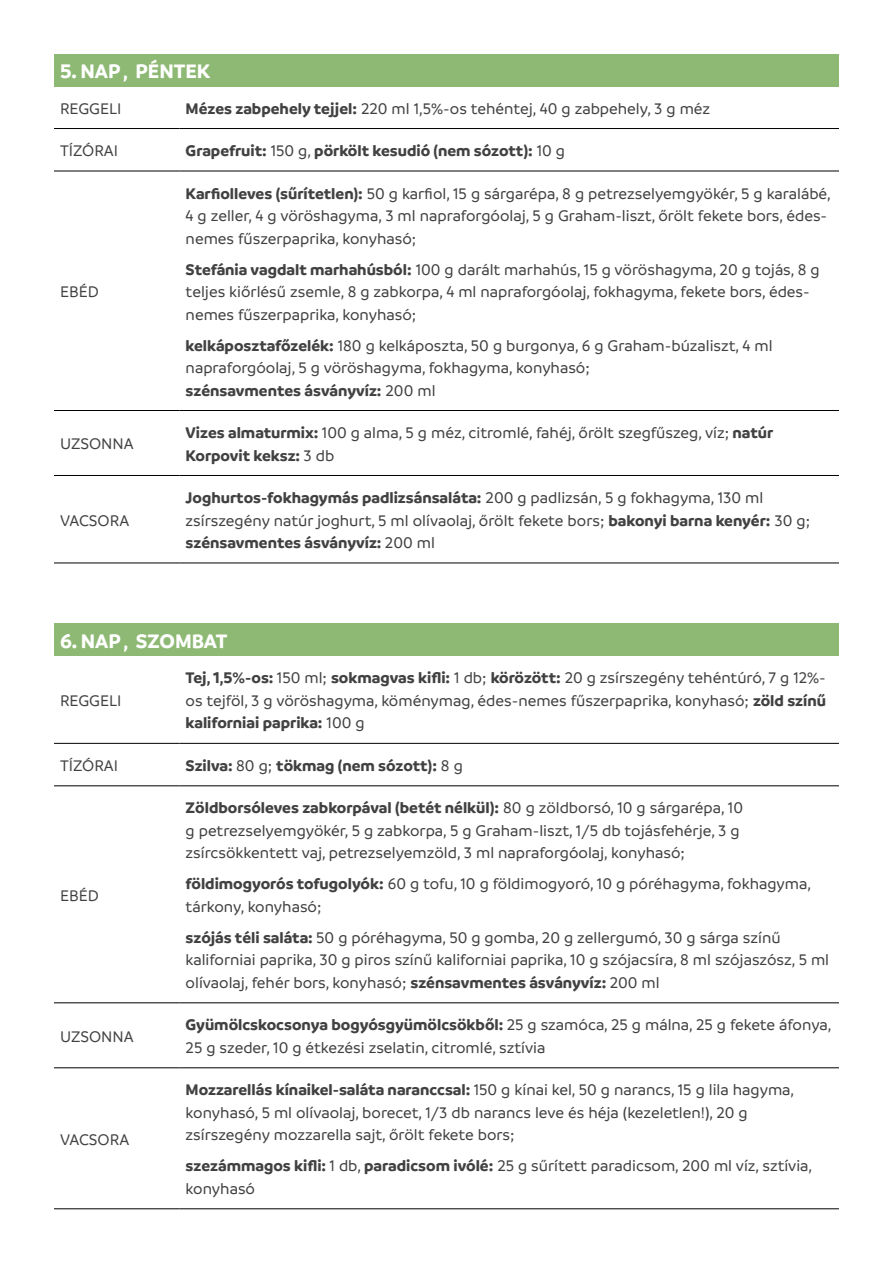
<style>
.page{position:relative;width:893px;height:1263px;background:#fff}
.page>*{position:absolute;margin:0;border:0;box-sizing:border-box;transform-origin:0 0}
.t1{font:700 21px "Branding";color:#fff}
.t2{font:500 16.5px/22.5px "Branding";color:#414141}
.t3{font:700 16.5px "Branding";color:#414141}
.s1{font-weight:700}
.s2{font-weight:500}
</style>
<div class="page">
<div style="left:54px;top:54px;width:785px;height:32px;background:#8eb974"></div>
<hr style="left:54px;top:128px;width:126px;height:1px;background:#000">
<hr style="left:180px;top:128px;width:659px;height:1px;background:#000">
<hr style="left:54px;top:171px;width:126px;height:1px;background:#000">
<hr style="left:180px;top:171px;width:659px;height:1px;background:#000">
<hr style="left:54px;top:410px;width:126px;height:1px;background:#000">
<hr style="left:180px;top:410px;width:659px;height:1px;background:#000">
<hr style="left:54px;top:475px;width:126px;height:1px;background:#000">
<hr style="left:180px;top:475px;width:659px;height:1px;background:#000">
<hr style="left:54px;top:563px;width:126px;height:1px;background:#000">
<hr style="left:180px;top:563px;width:659px;height:1px;background:#000">
<div style="left:54px;top:624px;width:785px;height:32px;background:#8eb974"></div>
<hr style="left:54px;top:743px;width:126px;height:1px;background:#000">
<hr style="left:180px;top:743px;width:659px;height:1px;background:#000">
<hr style="left:54px;top:785px;width:126px;height:1px;background:#000">
<hr style="left:180px;top:785px;width:659px;height:1px;background:#000">
<hr style="left:54px;top:1002px;width:126px;height:1px;background:#000">
<hr style="left:180px;top:1002px;width:659px;height:1px;background:#000">
<hr style="left:54px;top:1067px;width:126px;height:1px;background:#000">
<hr style="left:180px;top:1067px;width:659px;height:1px;background:#000">
<hr style="left:54px;top:1208px;width:126px;height:1px;background:#000">
<hr style="left:180px;top:1208px;width:659px;height:1px;background:#000">
<p class="t1" style="left:60px;top:59px;width:152px">5. NAP , PÉNTEK</p>
<p class="t2" style="left:60px;top:97px;width:63px">REGGELI</p>
<p class="t2" style="left:186px;top:97px;width:526px"><span class="s1">Mézes zabpehely tejjel:</span> 220 ml 1,5%-os tehéntej, 40 g zabpehely, 3 g méz</p>
<p class="t2" style="left:60px;top:140px;width:60px">TÍZÓRAI</p>
<p class="t3" style="left:186px;top:141px;width:381px">Grapefruit: <span class="s2">150 g,</span> pörkölt kesudió (nem sózott): <span class="s2">10 g</span></p>
<p class="t2" style="left:60px;top:281px;width:40px">EBÉD</p>
<p class="t2" style="left:60px;top:433px;width:75px">UZSONNA</p>
<p class="t2" style="left:60px;top:509px;width:71px">VACSORA</p>
<p class="t2" style="left:186px;top:182px;width:647px"><span class="s1">Karfiolleves (sűrítetlen):</span> 50 g karfiol, 15 g sárgarépa, 8 g petrezselyemgyökér, 5 g karalábé,<br>4 g zeller, 4 g vöröshagyma, 3 ml napraforgóolaj, 5 g Graham-liszt, őrölt fekete bors, édes&shy;nemes fűszerpaprika, konyhasó;</p>
<p class="t2" style="left:186px;top:258px;width:635px"><span class="s1">Stefánia vagdalt marhahúsból:</span> 100 g darált marhahús, 15 g vöröshagyma, 20 g tojás, 8 g teljes kiőrlésű zsemle, 8 g zabkorpa, 4 ml napraforgóolaj, fokhagyma, fekete bors, édes&shy;nemes fűszerpaprika, konyhasó;</p>
<p class="t2" style="left:186px;top:334px;width:588px"><span class="s1">kelkáposztafőzelék:</span> 180 g kelkáposzta, 50 g burgonya, 6 g Graham-búzaliszt, 4 ml napraforgóolaj, 5 g vöröshagyma, fokhagyma, konyhasó;<br><span class="s1">szénsavmentes ásványvíz:</span> 200 ml</p>
<p class="t2" style="left:186px;top:422px;width:589px"><span class="s1">Vizes almaturmix:</span> 100 g alma, 5 g méz, citromlé, fahéj, őrölt szegfűszeg, víz; <span class="s1">natúr<br>Korpovit keksz:</span> 3 db</p>
<p class="t2" style="left:186px;top:487px;width:626px"><span class="s1">Joghurtos-fokhagymás padlizsánsaláta:</span> 200 g padlizsán, 5 g fokhagyma, 130 ml zsírszegény natúr joghurt, 5 ml olívaolaj, őrölt fekete bors; <span class="s1">bakonyi barna kenyér:</span> 30 g; <span class="s1">szénsavmentes ásványvíz:</span> 200 ml</p>
<p class="t1" style="left:60px;top:629px;width:169px">6. NAP , SZOMBAT</p>
<p class="t2" style="left:60px;top:689px;width:63px">REGGELI</p>
<p class="t2" style="left:186px;top:667px;width:642px;text-align:justify"><span class="s1">Tej, 1,5%-os:</span> 150 ml; <span class="s1">sokmagvas kifli:</span> 1 db; <span class="s1">körözött:</span> 20 g zsírszegény tehéntúró, 7 g 12%- os tejföl, 3 g vöröshagyma, köménymag, édes-nemes fűszerpaprika, konyhasó; <span class="s1">zöld színű kaliforniai paprika:</span> 100 g</p>
<p class="t2" style="left:60px;top:754px;width:60px">TÍZÓRAI</p>
<p class="t3" style="left:186px;top:756px;width:279px">Szilva: <span class="s2">80 g;</span> tökmag (nem sózott): <span class="s2">8 g</span></p>
<p class="t2" style="left:60px;top:884px;width:40px">EBÉD</p>
<p class="t2" style="left:60px;top:1025px;width:75px">UZSONNA</p>
<p class="t2" style="left:60px;top:1128px;width:71px">VACSORA</p>
<p class="t2" style="left:186px;top:797px;width:559px"><span class="s1">Zöldborsóleves zabkorpával (betét nélkül):</span> 80 g zöldborsó, 10 g sárgarépa, 10 g petrezselyemgyökér, 5 g zabkorpa, 5 g Graham-liszt, 1/5 db tojásfehérje, 3 g zsírcsökkentett vaj, petrezselyemzöld, 3 ml napraforgóolaj, konyhasó;</p>
<p class="t2" style="left:186px;top:873px;width:627px"><span class="s1">földimogyorós tofugolyók:</span> 60 g tofu, 10 g földimogyoró, 10 g póréhagyma, fokhagyma, tárkony, konyhasó;</p>
<p class="t2" style="left:186px;top:926px;width:645px"><span class="s1">szójás téli saláta:</span> 50 g póréhagyma, 50 g gomba, 20 g zellergumó, 30 g sárga színű kaliforniai paprika, 30 g piros színű kaliforniai paprika, 10 g szójacsíra, 8 ml szójaszósz, 5 ml olívaolaj, fehér bors, konyhasó; <span class="s1">szénsavmentes ásványvíz:</span> 200 ml</p>
<p class="t2" style="left:186px;top:1014px;width:647px"><span class="s1">Gyümölcskocsonya bogyósgyümölcsökből:</span> 25 g szamóca, 25 g málna, 25 g fekete áfonya,<br>25 g szeder, 10 g étkezési zselatin, citromlé, sztívia</p>
<p class="t2" style="left:186px;top:1079px;width:610px"><span class="s1">Mozzarellás kínaikel-saláta naranccsal:</span> 150 g kínai kel, 50 g narancs, 15 g lila hagyma, konyhasó, 5 ml olívaolaj, borecet, 1/3 db narancs leve és héja (kezeletlen!), 20 g zsírszegény mozzarella sajt, őrölt fekete bors;</p>
<p class="t2" style="left:186px;top:1155px;width:628px"><span class="s1">szezámmagos kifli:</span> 1 db, <span class="s1">paradicsom ivólé:</span> 25 g sűrített paradicsom, 200 ml víz, sztívia, konyhasó</p>
</div>
